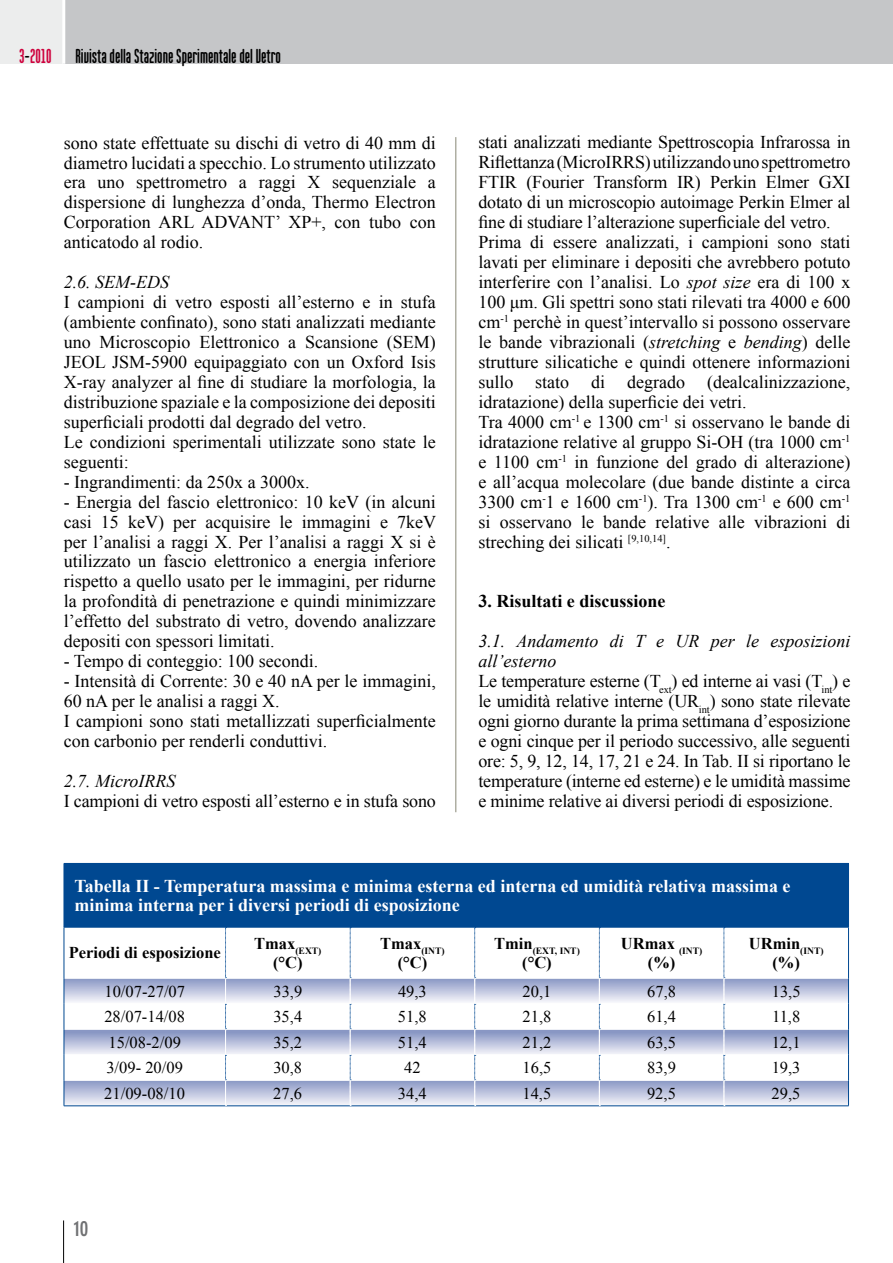
<style>
.page{position:relative;width:893px;height:1263px;background:#fff}
.page>*{position:absolute;margin:0;border:0;box-sizing:border-box;transform-origin:0 0}
.t1{font:700 condensed 21px "DIN Neuzeit Grotesk";color:#707173}
.t2{font:18px/20px "Times New Roman";color:#000}
.t3{font:700 18px/19.5px "Times New Roman";color:#fff}
.t4{font:18px "Marten";color:#000}
.t5{font:italic 18px "Times New Roman";color:#000}
.t6{font:700 18px "Times New Roman";color:#000}
.t7{font:18px "Marten";color:#ce003c}
.t8{font:16.5px "Times New Roman";color:#000}
.t9{font:700 16.5px/19.5px "Times New Roman";color:#000;text-align:center}
.t10{font:700 9.6px "Times New Roman";color:#000}
.s1{color:#000}
.s2{font-style:italic}
</style>
<div class="page">
<div style="left:0;top:0;width:64px;height:64px;background:#eceded"></div>
<div style="left:64px;top:0;width:829px;height:64px;background:#c5c6c8"></div>
<hr style="left:63px;top:1220px;width:1px;height:43px;background:#000">
<hr style="left:62px;top:0;width:3px;height:64px;background:#fff">
<hr style="left:455px;top:137px;width:1px;height:675px;background:#afafa3">
<div style="left:64px;top:863px;width:784px;height:64px;background:#004891"></div>
<hr style="left:724px;top:863px;width:125px;height:1px;background:#004891">
<hr style="left:848px;top:864px;width:1px;height:63px;background:#004891">
<svg style="left:64px;top:927px;width:785px;height:179px"></svg>
<p class="t7" style="left:19px;top:45px;width:34px">3<span class="s1">-</span>2010</p>
<p class="t4" style="left:75px;top:45px;width:207px">Rivista della Stazione Sperimentale del Vetro</p>
<p class="t2" style="left:64px;top:132px;width:374px;text-align:justify">sono state effettuate su dischi di vetro di 40 mm di diametro lucidati a specchio. Lo strumento utilizzato era uno spettrometro a raggi X sequenziale a dispersione di lunghezza d’onda, Thermo Electron Corporation ARL ADVANT’ XP+, con tubo con anticatodo al rodio.</p>
<p class="t5" style="left:64px;top:270px;width:107px">2.6. SEM-EDS</p>
<p class="t2" style="left:64px;top:292px;width:374px">I campioni di vetro esposti all’esterno e in stufa (ambiente confinato), sono stati analizzati mediante uno Microscopio Elettronico a Scansione (SEM)<br>JEOL JSM-5900 equipaggiato con un Oxford Isis X-ray analyzer al fine di studiare la morfologia, la distribuzione spaziale e la composizione dei depositi superficiali prodotti dal degrado del vetro.<br>Le condizioni sperimentali utilizzate sono state le seguenti:</p>
<p class="t2" style="left:64px;top:471px;width:247px">- Ingrandimenti: da 250x a 3000x.</p>
<p class="t2" style="left:64px;top:491px;width:374px;text-align:justify">- Energia del fascio elettronico: 10 keV (in alcuni casi 15 keV) per acquisire le immagini e 7keV per l’analisi a raggi X. Per l’analisi a raggi X si è utilizzato un fascio elettronico a energia inferiore rispetto a quello usato per le immagini, per ridurne la profondità di penetrazione e quindi minimizzare l’effetto del substrato di vetro, dovendo analizzare depositi con spessori limitati.</p>
<p class="t2" style="left:64px;top:651px;width:256px">- Tempo di conteggio: 100 secondi.</p>
<p class="t2" style="left:64px;top:671px;width:374px">- Intensità di Corrente: 30 e 40 nA per le immagini, 60 nA per le analisi a raggi X.<br>I campioni sono stati metallizzati superficialmente con carbonio per renderli conduttivi.</p>
<p class="t5" style="left:64px;top:768px;width:113px">2.7. MicroIRRS</p>
<p class="t2" style="left:64px;top:790px;width:374px">I campioni di vetro esposti all’esterno e in stufa sono</p>
<p class="t2" style="left:478px;top:132px;width:374px">stati analizzati mediante Spettroscopia Infrarossa in Riflettanza (MicroIRRS) utilizzando uno spettrometro FTIR (Fourier Transform IR) Perkin Elmer GXI dotato di un microscopio autoimage Perkin Elmer al fine di studiare l’alterazione superficiale del vetro.<br>Prima di essere analizzati, i campioni sono stati lavati per eliminare i depositi che avrebbero potuto interferire con l’analisi. Lo <span class="s2">spot size</span> era di 100 x 100 μm. Gli spettri sono stati rilevati tra 4000 e 600 cm<sup>-1</sup> perchè in quest’intervallo si possono osservare le bande vibrazionali (<span class="s2">stretching</span> e <span class="s2">bending</span>) delle strutture silicatiche e quindi ottenere informazioni sullo stato di degrado (dealcalinizzazione, idratazione) della superficie dei vetri.<br>Tra 4000 cm<sup>-1</sup> e 1300 cm<sup>-1</sup> si osservano le bande di idratazione relative al gruppo Si-OH (tra 1000 cm<sup>-1 </sup>e 1100 cm<sup>-1</sup> in funzione del grado di alterazione) e all’acqua molecolare (due bande distinte a circa 3300 cm<sup>-</sup>1 e 1600 cm<sup>-1</sup>). Tra 1300 cm<sup>-1</sup> e 600 cm<sup>-1 </sup>si osservano le bande relative alle vibrazioni di streching dei silicati <sup>[9,10,14]</sup>.</p>
<p class="t6" style="left:478px;top:589px;width:189px">3. Risultati e discussione</p>
<p class="t2" style="left:478px;top:631px;width:374px"><span class="s2">3.1. Andamento di T e UR per le esposizioni all’esterno<br></span>Le temperature esterne (T<sub>ext</sub>) ed interne ai vasi (T<sub>int</sub>) e le umidità relative interne (UR<sub>int</sub>) sono state rilevate ogni giorno durante la prima settimana d’esposizione e ogni cinque per il periodo successivo, alle seguenti ore: 5, 9, 12, 14, 17, 21 e 24. In Tab. II si riportano le temperature (interne ed esterne) e le umidità massime e minime relative ai diversi periodi di esposizione.</p>
<p class="t3" style="left:75px;top:875px;width:717px">Tabella II - Temperatura massima e minima esterna ed interna ed umidità relativa massima e minima interna per i diversi periodi di esposizione</p>
<p class="t9" style="left:69px;top:943px;width:154px">Periodi di esposizione</p>
<p class="t10" style="left:254px;top:944px;width:69px"><sup>Tmax</sup>(EXT)</p>
<p class="t10" style="left:494px;top:944px;width:87px"><sup>Tmin</sup>(EXT, INT)</p>
<p class="t9" style="left:522px;top:952px;width:31px">(°C)</p>
<p class="t9" style="left:621px;top:933px;width:83px">URmax <sub>(INT) </sub>(%)</p>
<p class="t9" style="left:749px;top:933px;width:76px">URmin<sub>(INT) </sub>(%)</p>
<p class="t10" style="left:380px;top:944px;width:66px"><sup>Tmax</sup>(INT)</p>
<p class="t9" style="left:398px;top:952px;width:31px">(°C)</p>
<p class="t9" style="left:273px;top:952px;width:31px">(°C)</p>
<p class="t8" style="left:104px;top:980px;width:82px">10/07-27/07</p>
<p class="t8" style="left:273px;top:980px;width:30px">33,9</p>
<p class="t8" style="left:398px;top:980px;width:30px">49,3</p>
<p class="t8" style="left:523px;top:980px;width:30px">20,1</p>
<p class="t8" style="left:647px;top:980px;width:30px">67,8</p>
<p class="t8" style="left:772px;top:980px;width:30px">13,5</p>
<p class="t8" style="left:104px;top:1006px;width:82px">28/07-14/08</p>
<p class="t8" style="left:273px;top:1006px;width:30px">35,4</p>
<p class="t8" style="left:398px;top:1006px;width:30px">51,8</p>
<p class="t8" style="left:523px;top:1006px;width:30px">21,8</p>
<p class="t8" style="left:647px;top:1006px;width:30px">61,4</p>
<p class="t8" style="left:772px;top:1006px;width:30px">11,8</p>
<p class="t8" style="left:108px;top:1031px;width:74px">15/08-2/09</p>
<p class="t8" style="left:273px;top:1031px;width:30px">35,2</p>
<p class="t8" style="left:398px;top:1031px;width:30px">51,4</p>
<p class="t8" style="left:522px;top:1031px;width:30px">21,2</p>
<p class="t8" style="left:647px;top:1031px;width:30px">63,5</p>
<p class="t8" style="left:772px;top:1031px;width:30px">12,1</p>
<p class="t8" style="left:106px;top:1057px;width:78px">3/09- 20/09</p>
<p class="t8" style="left:273px;top:1057px;width:30px">30,8</p>
<p class="t8" style="left:404px;top:1057px;width:18px">42</p>
<p class="t8" style="left:522px;top:1057px;width:30px">16,5</p>
<p class="t8" style="left:647px;top:1057px;width:30px">83,9</p>
<p class="t8" style="left:772px;top:1057px;width:30px">19,3</p>
<p class="t8" style="left:104px;top:1082px;width:82px">21/09-08/10</p>
<p class="t8" style="left:273px;top:1082px;width:30px">27,6</p>
<p class="t8" style="left:398px;top:1082px;width:30px">34,4</p>
<p class="t8" style="left:522px;top:1082px;width:30px">14,5</p>
<p class="t8" style="left:647px;top:1082px;width:30px">92,5</p>
<p class="t8" style="left:772px;top:1082px;width:30px">29,5</p>
<p class="t1" style="left:74px;top:1216px;width:16px">10</p>
</div>
